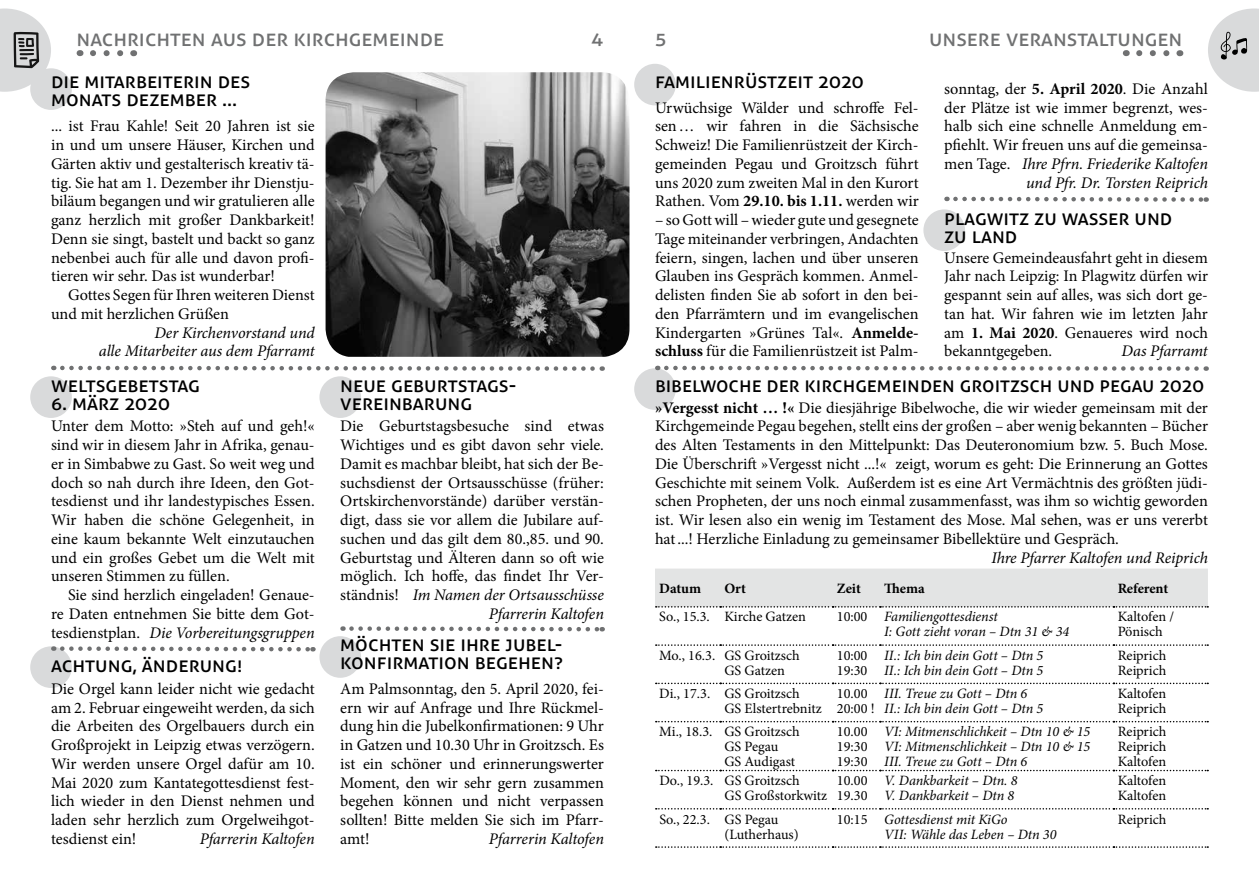
<style>
.page{position:relative;width:1259px;height:893px;background:#fff}
.page>*{position:absolute;margin:0;border:0;box-sizing:border-box;transform-origin:0 0}
.t1{font:22.5px "Aller";color:#707172}
.t2{font:21px/18px "Aller";color:#000}
.t3{font:16.2px/18.8px "Minion Pro";color:#000;text-align:justify}
.t4{font:italic 16.2px/18.8px "Minion Pro";letter-spacing:-.01em;color:#000;text-align:right}
.t5{font:14.25px/15px "Minion Pro";color:#000}
.t6{font:italic 14.25px/15px "Minion Pro";letter-spacing:-.005em;color:#000}
.t7{font:700 14.25px "Minion Pro";letter-spacing:-.005em;color:#000}
.s1{font-style:italic}
.s2{font-weight:700}
.s3{font-style:normal}
</style>
<div class="page">
<div style="left:319px;top:636px;width:42px;height:42px;background:#d9dadb;border-radius:50%"></div>
<div style="left:923px;top:209px;width:42px;height:42px;background:#d9dadb;border-radius:50%"></div>
<div style="left:30px;top:646px;width:42px;height:42px;background:#d9dadb;border-radius:50%"></div>
<div style="left:634px;top:368px;width:42px;height:42px;background:#d9dadb;border-radius:50%"></div>
<div style="left:30px;top:68px;width:42px;height:42px;background:#d9dadb;border-radius:50%"></div>
<div style="left:30px;top:376px;width:42px;height:42px;background:#d9dadb;border-radius:50%"></div>
<div style="left:319px;top:376px;width:42px;height:42px;background:#d9dadb;border-radius:50%"></div>
<div style="left:634px;top:64px;width:42px;height:41px;background:#d9dadb;border-radius:50%"></div>
<svg style="left:1139px;top:50px;width:31px;height:6px"></svg>
<svg style="left:93px;top:50px;width:31px;height:6px"></svg>
<svg style="left:0;top:9px;width:51px;height:83px"></svg>
<svg style="left:657px;top:365px;width:549px;height:8px"></svg>
<svg style="left:1208px;top:9px;width:51px;height:83px"></svg>
<svg style="left:342px;top:626px;width:261px;height:6px"></svg>
<svg style="left:53px;top:365px;width:550px;height:6px"></svg>
<img style="left:325px;top:72px;width:304px;height:285px">
<svg style="left:53px;top:646px;width:260px;height:8px"></svg>
<div style="left:655px;top:569px;width:553px;height:39px;background:#e3e4e4"></div>
<svg style="left:656px;top:644px;width:552px;height:2px"></svg>
<svg style="left:656px;top:683px;width:552px;height:1px"></svg>
<svg style="left:656px;top:721px;width:552px;height:1px"></svg>
<svg style="left:656px;top:770px;width:552px;height:1px"></svg>
<svg style="left:656px;top:808px;width:552px;height:1px"></svg>
<svg style="left:656px;top:846px;width:552px;height:2px"></svg>
<svg style="left:946px;top:196px;width:260px;height:6px"></svg>
<h1 class="t1" style="left:77px;top:24px;width:369px">Nachrichten aus der Kirchgemeinde</h1>
<h1 class="t1" style="left:591px;top:24px;width:14px">4</h1>
<h1 class="t1" style="left:655px;top:24px;width:13px">5</h1>
<h1 class="t1" style="left:929px;top:24px;width:255px">unsere veranstaltungen</h1>
<p class="t2" style="left:51px;top:71px;width:201px">Die Mitarbeiterin des<br>Monats Dezember ...</p>
<p class="t3" style="left:51px;top:117px;width:265px">... ist Frau Kahle! Seit 20 Jahren ist sie in und um unsere Häuser, Kirchen und Gärten aktiv und gestalterisch kreativ tä&shy;tig. Sie hat am 1. Dezember ihr Dienstju&shy;biläum begangen und wir gratulieren alle ganz herzlich mit großer Dankbarkeit!<br>Denn sie singt, bastelt und backt so ganz nebenbei auch für alle und davon profi&shy;tieren wir sehr. Das ist wunderbar!</p>
<p class="t3" style="left:51px;top:286px;width:265px;text-indent:17px">Gottes Segen für Ihren weiteren Dienst und mit herzlichen Grüßen</p>
<p class="t4" style="left:99px;top:323px;width:217px">Der Kirchenvorstand und<br>alle Mitarbeiter aus dem Pfarramt</p>
<p class="t2" style="left:51px;top:375px;width:150px">Weltsgebetstag</p>
<p class="t2" style="left:51px;top:393px;width:121px">6. März 2020</p>
<p class="t3" style="left:51px;top:417px;width:265px">Unter dem Motto: »Steh auf und geh!« sind wir in diesem Jahr in Afrika, genau&shy;er in Simbabwe zu Gast. So weit weg und doch so nah durch ihre Ideen, den Got&shy;tesdienst und ihr landestypisches Essen.<br>Wir haben die schöne Gelegenheit, in eine kaum bekannte Welt einzutauchen und ein großes Gebet um die Welt mit unseren Stimmen zu füllen.</p>
<p class="t3" style="left:51px;top:586px;width:265px;text-indent:17px">Sie sind herzlich eingeladen! Genaue&shy;re Daten entnehmen Sie bitte dem Got&shy;tesdienstplan. <span class="s1">Die Vorbereitungsgruppen</span></p>
<p class="t2" style="left:51px;top:656px;width:193px">Achtung, Änderung!</p>
<p class="t3" style="left:51px;top:679px;width:265px">Die Orgel kann leider nicht wie gedacht am 2. Februar eingeweiht werden, da sich die Arbeiten des Orgelbauers durch ein Großprojekt in Leipzig etwas verzögern.<br>Wir werden unsere Orgel dafür am 10.<br>Mai 2020 zum Kantategottesdienst fest&shy;lich wieder in den Dienst nehmen und laden sehr herzlich zum Orgelweihgot&shy;tesdienst ein!</p>
<p class="t4" style="left:200px;top:829px;width:116px">Pfarrerin Kaltofen</p>
<p class="t2" style="left:340px;top:375px;width:178px">N eue Geburtstags&shy;vereinbarung</p>
<p class="t3" style="left:340px;top:417px;width:265px;text-align:right">Die Geburtstagsbesuche sind etwas Wichtiges und es gibt davon sehr viele.<br>Damit es machbar bleibt, hat sich der Be&shy;suchsdienst der Ortsausschüsse (früher:<br>Ortskirchenvorstände) darüber verstän&shy;digt, dass sie vor allem die Jubilare auf&shy;suchen und das gilt dem 80.,85. und 90.<br>Geburtstag und Älteren dann so oft wie möglich. Ich hoffe, das findet Ihr Ver&shy;ständnis! <span class="s1">Im Namen der Ortsausschüsse Pfarrerin Kaltofen</span></p>
<p class="t2" style="left:340px;top:635px;width:224px">Möchten Sie I hre Jubel&shy;konfirmation begehen?</p>
<p class="t3" style="left:340px;top:679px;width:265px">Am Palmsonntag, den 5. April 2020, fei&shy;ern wir auf Anfrage und Ihre Rückmel&shy;dung hin die Jubelkonfirmationen: 9 Uhr in Gatzen und 10.30 Uhr in Groitzsch. Es ist ein schöner und erinnerungswerter Moment, den wir sehr gern zusammen begehen können und nicht verpassen sollten! Bitte melden Sie sich im Pfarr&shy;amt!</p>
<p class="t4" style="left:489px;top:829px;width:116px">Pfarrerin Kaltofen</p>
<p class="t2" style="left:655px;top:71px;width:11px">FAMI</p>
<p class="t2" style="left:696px;top:71px;width:20px">LIENR</p>
<p class="t2" style="left:745px;top:71px;width:23px">ÜSTZEIT</p>
<p class="t2" style="left:818px;top:71px;width:47px">2020</p>
<p class="t3" style="left:655px;top:98px;width:265px">Urwüchsige Wälder und schroffe Fel&shy;sen… wir fahren in die Sächsische Schweiz! Die Familienrüstzeit der Kirch&shy;gemeinden Pegau und Groitzsch führt uns 2020 zum zweiten Mal in den Kurort Rathen. Vom <span class="s2">29.10. bis 1.11.</span> werden wir</p>
<p class="t3" style="left:655px;top:211px;width:265px">– so Gott will – wieder gute und gesegnete Tage miteinander verbringen, Andachten feiern, singen, lachen und über unseren Glauben ins Gespräch kommen. Anmel&shy;delisten finden Sie ab sofort in den bei&shy;den Pfarrämtern und im evangelischen Kindergarten »Grünes Tal«. <span class="s2">Anmelde&shy;schluss</span> für die Familienrüstzeit ist Palm-</p>
<p class="t3" style="left:944px;top:79px;width:265px;text-align:right">sonntag, der <span class="s2">5. April 2020</span>. Die Anzahl der Plätze ist wie immer begrenzt, wes&shy;halb sich eine schnelle Anmeldung em&shy;pfiehlt. Wir freuen uns auf die gemeinsa&shy;men Tage. <span class="s1">Ihre Pfrn. Friederike Kaltofen und Pfr. Dr. Torsten Reiprich</span></p>
<p class="t2" style="left:944px;top:208px;width:230px">Plagwitz zu Wasser und zu Land</p>
<p class="t3" style="left:944px;top:248px;width:265px">Unsere Gemeindeausfahrt geht in diesem Jahr nach Leipzig: In Plagwitz dürfen wir gespannt sein auf alles, was sich dort ge&shy;tan hat. Wir fahren wie im letzten Jahr am <span class="s2">1. Mai 2020</span>. Genaueres wird noch bekanntgegeben.</p>
<p class="t4" style="left:1121px;top:342px;width:88px">Das Pfarramt</p>
<p class="t2" style="left:655px;top:375px;width:551px">Bibelwoche der Kirchgemeinden Groitzsch und Pegau 2020</p>
<p class="t3" style="left:655px;top:398px;width:554px"><span class="s2">»Vergesst nicht … !«</span> Die diesjährige Bibelwoche, die wir wieder gemeinsam mit der Kirchgemeinde Pegau begehen, stellt eins der großen – aber wenig bekannten – Bücher des Alten Testaments in den Mittelpunkt: Das Deuteronomium bzw. 5. Buch Mose.<br>Die Überschrift »Vergesst nicht ...!« zeigt, worum es geht: Die Erinnerung an Gottes Geschichte mit seinem Volk. Außerdem ist es eine Art Vermächtnis des größten jüdi&shy;schen Propheten, der uns noch einmal zusammenfasst, was ihm so wichtig geworden ist. Wir lesen also ein wenig im Testament des Mose. Mal sehen, was er uns vererbt hat...! Herzliche Einladung zu gemeinsamer Bibellektüre und Gespräch.</p>
<p class="t4" style="left:991px;top:548px;width:218px">Ihre Pfarrer Kaltofen und Reiprich</p>
<p class="t7" style="left:659px;top:578px;width:43px">Datum</p>
<p class="t7" style="left:724px;top:578px;width:23px">Ort</p>
<p class="t7" style="left:837px;top:578px;width:26px">Zeit</p>
<p class="t7" style="left:884px;top:578px;width:42px">Thema</p>
<p class="t7" style="left:1117px;top:578px;width:52px">Referent</p>
<p class="t5" style="left:659px;top:609px;width:148px">So., 15.3. Kirche Gatzen</p>
<p class="t6" style="left:884px;top:609px;width:187px;text-indent:-47px"><span class="s3">10:00</span> Familiengottesdienst<br>I: Gott zieht voran – Dtn 31 &amp; 34</p>
<p class="t5" style="left:1117px;top:609px;width:58px">Kaltofen /<br>Pönisch</p>
<p class="t5" style="left:724px;top:648px;width:77px;text-indent:-65px">Mo., 16.3. GS Groitzsch<br>GS Gatzen</p>
<p class="t5" style="left:837px;top:648px;width:32px">10:00<br>19:30</p>
<p class="t6" style="left:884px;top:648px;width:161px">II.: Ich bin dein Gott – Dtn 5<br>II.: Ich bin dein Gott – Dtn 5</p>
<p class="t5" style="left:1117px;top:648px;width:50px">Reiprich<br>Reiprich</p>
<p class="t5" style="left:724px;top:686px;width:99px;text-indent:-65px">Di., 17.3. GS Groitzsch<br>GS Elstertrebnitz</p>
<p class="t5" style="left:837px;top:686px;width:39px">10.00<br>20:00 !</p>
<p class="t6" style="left:884px;top:686px;width:161px">III. Treue zu Gott – Dtn 6<br>II.: Ich bin dein Gott – Dtn 5</p>
<p class="t5" style="left:1117px;top:686px;width:50px">Kaltofen<br>Reiprich</p>
<p class="t5" style="left:724px;top:724px;width:77px;text-indent:-65px">Mi., 18.3. GS Groitzsch<br>GS Pegau<br>GS Audigast</p>
<p class="t5" style="left:837px;top:724px;width:32px;text-align:justify">10.00<br>19:30<br>19:30</p>
<p class="t6" style="left:884px;top:724px;width:208px;text-align:justify">VI: Mitmenschlichkeit – Dtn 10 &amp; 15<br>VI: Mitmenschlichkeit – Dtn 10 &amp; 15<br>III. Treue zu Gott – Dtn 6</p>
<p class="t5" style="left:1117px;top:724px;width:50px;text-align:justify">Reiprich Reiprich Kaltofen</p>
<p class="t5" style="left:724px;top:773px;width:104px;text-indent:-65px">Do., 19.3. GS Groitzsch<br>GS Großstorkwitz</p>
<p class="t5" style="left:837px;top:773px;width:32px">10.00<br>19.30</p>
<p class="t6" style="left:884px;top:773px;width:135px">V. Dankbarkeit – Dtn. 8<br>V. Dankbarkeit – Dtn 8</p>
<p class="t5" style="left:1117px;top:773px;width:50px">Kaltofen<br>Kaltofen</p>
<p class="t5" style="left:724px;top:811px;width:76px;text-indent:-65px">So., 22.3. GS Pegau (Lutherhaus)</p>
<p class="t6" style="left:884px;top:811px;width:174px;text-indent:-47px"><span class="s3">10:15</span> Gottesdienst mit KiGo<br>VII: Wähle das Leben – Dtn 30</p>
<p class="t5" style="left:1117px;top:811px;width:50px">Reiprich</p>
</div>
